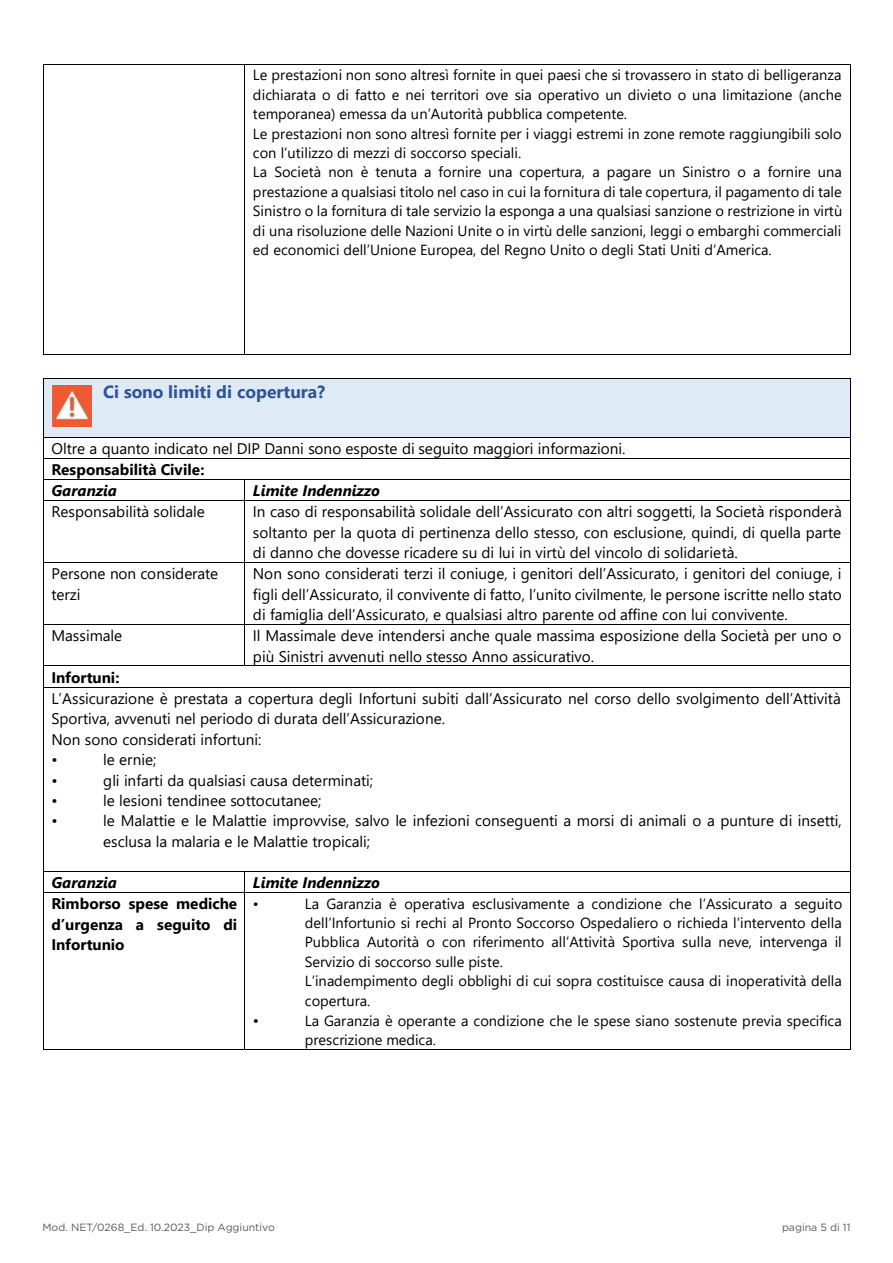
<style>
.page{position:relative;width:893px;height:1263px;background:#fff}
.page>*{position:absolute;margin:0;border:0;box-sizing:border-box;transform-origin:0 0}
.t1{font:700 17.55px "Segoe UI";color:#2f5496}
.t2{font:15.3px/20.4px "Segoe UI";color:#000}
.t3{font:700 15.3px/20.2px "Segoe UI";color:#000;text-align:justify}
.t4{font:italic 700 15.3px "Segoe UI";color:#000}
.t5{font:14.55px/19.5px "Segoe UI";letter-spacing:.005em;color:#000}
.t6{font:10.5px "Gotham";color:#57585a}
</style>
<div class="page">
<hr style="left:44px;top:64px;width:201px;height:1px;background:#000">
<hr style="left:245px;top:64px;width:605px;height:1px;background:#000">
<hr style="left:43px;top:65px;width:1px;height:289px;background:#000">
<hr style="left:44px;top:354px;width:201px;height:1px;background:#000">
<hr style="left:245px;top:65px;width:1px;height:289px;background:#000">
<hr style="left:245px;top:354px;width:605px;height:1px;background:#000">
<hr style="left:850px;top:65px;width:1px;height:289px;background:#000">
<div style="left:51px;top:378px;width:791px;height:24px;background:#deeaf6"></div>
<div style="left:51px;top:402px;width:791px;height:23px;background:#deeaf6"></div>
<div style="left:51px;top:425px;width:791px;height:12px;background:#deeaf6"></div>
<hr style="left:44px;top:378px;width:806px;height:1px;background:#000">
<hr style="left:43px;top:378px;width:1px;height:59px;background:#000">
<hr style="left:850px;top:378px;width:1px;height:59px;background:#000">
<hr style="left:44px;top:437px;width:806px;height:1px;background:#000">
<hr style="left:44px;top:458px;width:806px;height:1px;background:#000">
<hr style="left:44px;top:479px;width:201px;height:1px;background:#000">
<hr style="left:245px;top:479px;width:605px;height:1px;background:#000">
<svg style="left:43px;top:437px;width:1px;height:64px"></svg>
<hr style="left:44px;top:500px;width:201px;height:1px;background:#000">
<hr style="left:245px;top:500px;width:605px;height:1px;background:#000">
<svg style="left:850px;top:437px;width:1px;height:64px"></svg>
<hr style="left:43px;top:501px;width:1px;height:61px;background:#000">
<hr style="left:245px;top:501px;width:1px;height:61px;background:#000">
<hr style="left:850px;top:501px;width:1px;height:61px;background:#000">
<hr style="left:44px;top:562px;width:201px;height:1px;background:#000">
<hr style="left:245px;top:562px;width:605px;height:1px;background:#000">
<hr style="left:43px;top:563px;width:1px;height:61px;background:#000">
<hr style="left:245px;top:563px;width:1px;height:61px;background:#000">
<hr style="left:850px;top:563px;width:1px;height:61px;background:#000">
<hr style="left:44px;top:624px;width:201px;height:1px;background:#000">
<hr style="left:245px;top:624px;width:605px;height:1px;background:#000">
<hr style="left:43px;top:625px;width:1px;height:40px;background:#000">
<hr style="left:245px;top:625px;width:1px;height:40px;background:#000">
<hr style="left:850px;top:625px;width:1px;height:40px;background:#000">
<hr style="left:44px;top:665px;width:201px;height:1px;background:#000">
<hr style="left:245px;top:665px;width:605px;height:1px;background:#000">
<svg style="left:43px;top:665px;width:1px;height:22px"></svg>
<hr style="left:44px;top:687px;width:806px;height:1px;background:#000">
<svg style="left:850px;top:665px;width:1px;height:22px"></svg>
<hr style="left:43px;top:687px;width:1px;height:184px;background:#000">
<hr style="left:850px;top:687px;width:1px;height:184px;background:#000">
<hr style="left:44px;top:871px;width:201px;height:1px;background:#000">
<hr style="left:245px;top:871px;width:605px;height:1px;background:#000">
<svg style="left:43px;top:871px;width:1px;height:22px"></svg>
<hr style="left:44px;top:892px;width:201px;height:1px;background:#000">
<hr style="left:245px;top:892px;width:605px;height:1px;background:#000">
<svg style="left:850px;top:871px;width:1px;height:22px"></svg>
<hr style="left:43px;top:893px;width:1px;height:156px;background:#000">
<hr style="left:44px;top:1049px;width:201px;height:1px;background:#000">
<hr style="left:245px;top:893px;width:1px;height:156px;background:#000">
<hr style="left:245px;top:1049px;width:605px;height:1px;background:#000">
<hr style="left:850px;top:893px;width:1px;height:156px;background:#000">
<img style="left:52px;top:385px;width:40px;height:41px">
<p class="t5" style="left:253px;top:64px;width:591px">Le prestazioni non sono altresì fornite in quei paesi che si trovassero in stato di belligeranza dichiarata o di fatto e nei territori ove sia operativo un divieto o una limitazione (anche temporanea) emessa da un’Autorità pubblica competente.<br>Le prestazioni non sono altresì fornite per i viaggi estremi in zone remote raggiungibili solo con l’utilizzo di mezzi di soccorso speciali.<br>La Società non è tenuta a fornire una copertura, a pagare un Sinistro o a fornire una prestazione a qualsiasi titolo nel caso in cui la fornitura di tale copertura, il pagamento di tale Sinistro o la fornitura di tale servizio la esponga a una qualsiasi sanzione o restrizione in virtù di una risoluzione delle Nazioni Unite o in virtù delle sanzioni, leggi o embarghi commerciali ed economici dell’Unione Europea, del Regno Unito o degli Stati Uniti d’America.</p>
<p class="t1" style="left:103px;top:375px;width:223px">Ci sono limiti di copertura?</p>
<p class="t2" style="left:51px;top:437px;width:576px">Oltre a quanto indicato nel DIP Danni sono esposte di seguito maggiori informazioni.</p>
<p class="t3" style="left:51px;top:458px;width:155px">Responsabilità Civile:</p>
<p class="t4" style="left:51px;top:476px;width:67px">Garanzia</p>
<p class="t4" style="left:253px;top:476px;width:129px">Limite Indennizzo</p>
<p class="t2" style="left:51px;top:500px;width:155px">Responsabilità solidale</p>
<p class="t2" style="left:253px;top:500px;width:590px;text-align:justify">In caso di responsabilità solidale dell’Assicurato con altri soggetti, la Società risponderà soltanto per la quota di pertinenza dello stesso, con esclusione, quindi, di quella parte di danno che dovesse ricadere su di lui in virtù del vincolo di solidarietà.</p>
<p class="t2" style="left:51px;top:562px;width:168px">Persone non considerate terzi</p>
<p class="t2" style="left:253px;top:562px;width:590px;text-align:justify">Non sono considerati terzi il coniuge, i genitori dell’Assicurato, i genitori del coniuge, i figli dell’Assicurato, il convivente di fatto, l’unito civilmente, le persone iscritte nello stato di famiglia dell’Assicurato, e qualsiasi altro parente od affine con lui convivente.</p>
<p class="t2" style="left:51px;top:624px;width:72px">Massimale</p>
<p class="t2" style="left:253px;top:624px;width:590px">Il Massimale deve intendersi anche quale massima esposizione della Società per uno o più Sinistri avvenuti nello stesso Anno assicurativo.</p>
<p class="t3" style="left:51px;top:666px;width:70px">Infortuni:</p>
<p class="t2" style="left:51px;top:687px;width:791px">L’Assicurazione è prestata a copertura degli Infortuni subiti dall’Assicurato nel corso dello svolgimento dell’Attività Sportiva, avvenuti nel periodo di durata dell’Assicurazione.<br>Non sono considerati infortuni:<br>•</p>
<p class="t2" style="left:103px;top:748px;width:55px">le ernie;</p>
<p class="t2" style="left:51px;top:769px;width:8px">•</p>
<p class="t2" style="left:103px;top:769px;width:271px">gli infarti da qualsiasi causa determinati;</p>
<p class="t2" style="left:51px;top:789px;width:8px">•</p>
<p class="t2" style="left:103px;top:789px;width:220px">le lesioni tendinee sottocutanee;</p>
<p class="t2" style="left:51px;top:809px;width:8px">•</p>
<p class="t2" style="left:103px;top:809px;width:740px">le Malattie e le Malattie improvvise, salvo le infezioni conseguenti a morsi di animali o a punture di insetti, esclusa la malaria e le Malattie tropicali;</p>
<p class="t4" style="left:51px;top:868px;width:67px">Garanzia</p>
<p class="t4" style="left:253px;top:868px;width:129px">Limite Indennizzo</p>
<p class="t3" style="left:51px;top:893px;width:187px">Rimborso spese mediche d’urgenza a seguito di Infortunio</p>
<p class="t5" style="left:253px;top:892px;width:7px">•</p>
<p class="t5" style="left:305px;top:892px;width:539px">La Garanzia è operativa esclusivamente a condizione che l’Assicurato a seguito dell’Infortunio si rechi al Pronto Soccorso Ospedaliero o richieda l’intervento della Pubblica Autorità o con riferimento all’Attività Sportiva sulla neve, intervenga il Servizio di soccorso sulle piste.<br>L’inadempimento degli obblighi di cui sopra costituisce causa di inoperatività della copertura.</p>
<p class="t2" style="left:253px;top:1009px;width:8px">•</p>
<p class="t5" style="left:305px;top:1010px;width:539px">La Garanzia è operante a condizione che le spese siano sostenute previa specifica prescrizione medica.</p>
<p class="t6" style="left:43px;top:1221px;width:234px">Mod. NET/0268_Ed. 10.2023_Dip Aggiuntivo</p>
<p class="t6" style="left:782px;top:1221px;width:70px">pagina 5 di 11</p>
</div>
